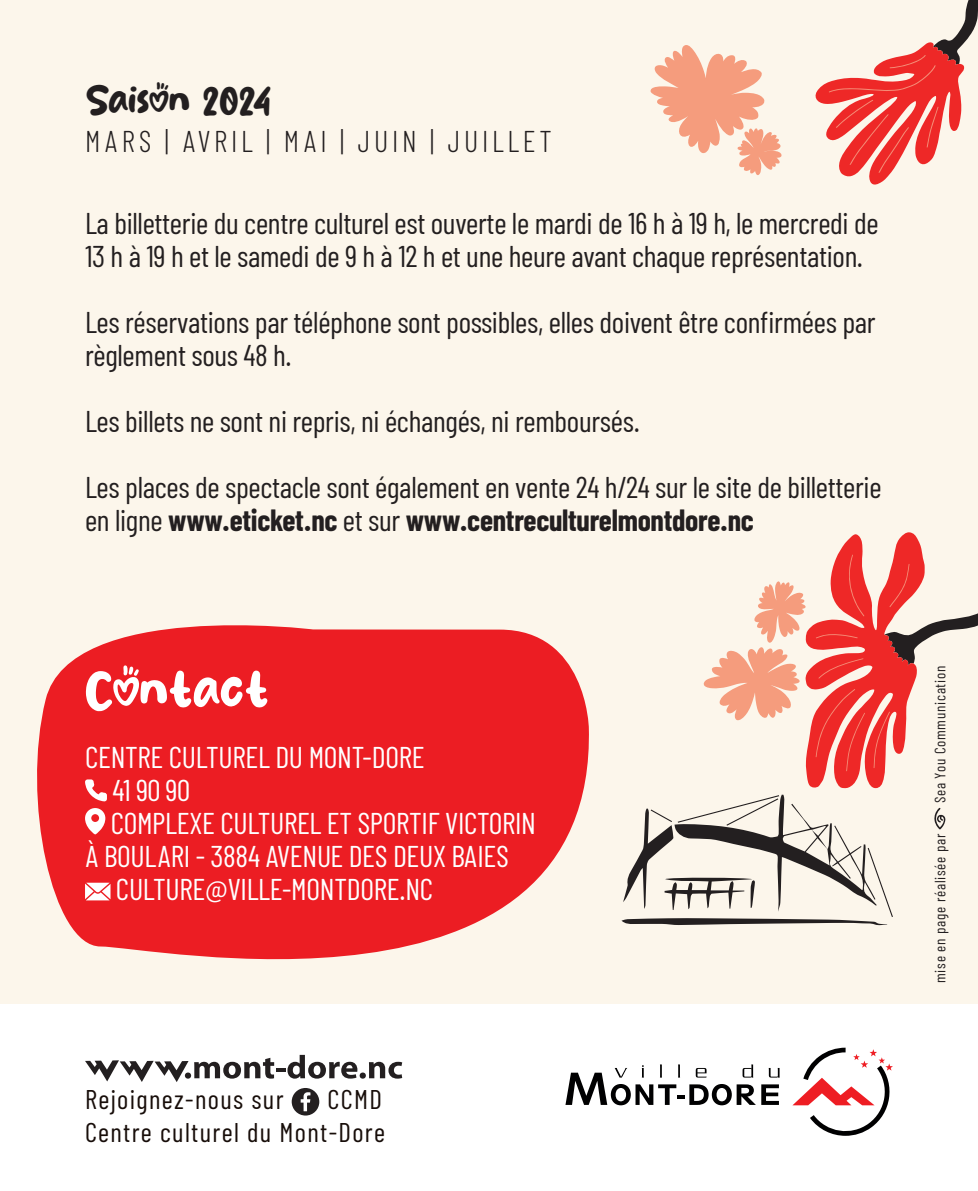
<style>
.page{position:relative;width:978px;height:1191px;background:#fff}
.page>*{position:absolute;margin:0;border:0;box-sizing:border-box;transform-origin:0 0}
.t1{font:57px "Huglove";color:#fff}
.t2{font:42px "Huglove";color:#231f20}
.t3{font:30px/33px "Barlow Condensed";letter-spacing:-.01em;color:#231f20}
.t4{font:30px "Barlow Condensed";letter-spacing:-.01em;color:#fff}
.t5{font:300 30px "Barlow Condensed";letter-spacing:.125em;color:#231f20}
.t6{font:27px/32.4px "Barlow Condensed";letter-spacing:.05em;color:#170d09;text-align:right}
.t7{font:15px "Barlow Condensed";letter-spacing:.05em;color:#231f20}
.s1{font-weight:700}
</style>
<div class="page">
<div style="left:0;top:0;width:978px;height:1003px;background:#fcf6eb"></div>
<svg style="left:21px;top:625px;width:576px;height:379px;fill:#ec1d23"></svg>
<svg style="left:85px;top:1054px;width:317px;height:28px"></svg>
<svg style="left:292px;top:1088px;width:27px;height:27px"></svg>
<svg style="left:85px;top:779px;width:22px;height:22px"></svg>
<svg style="left:85px;top:808px;width:20px;height:26px"></svg>
<svg style="left:85px;top:882px;width:26px;height:18px"></svg>
<svg style="left:621px;top:918px;width:266px;height:7px"></svg>
<svg style="left:868px;top:848px;width:25px;height:69px"></svg>
<svg style="left:815px;top:0;width:163px;height:185px"></svg>
<svg style="left:623px;top:532px;width:355px;height:379px"></svg>
<svg style="left:650px;top:45px;width:132px;height:130px"></svg>
<svg style="left:792px;top:1047px;width:101px;height:89px"></svg>
<svg style="left:565px;top:1064px;width:215px;height:41px"></svg>
<h2 class="t2" style="left:85px;top:82px;width:187px">Saison 2024</h2>
<p class="t5" style="left:85px;top:123px;width:468px">MARS | AVRIL | MAI | JUIN | JUILLET</p>
<p class="t3" style="left:85px;top:206px;width:795px">La billetterie du centre culturel est ouverte le mardi de 16 h à 19 h, le mercredi de<br>13 h à 19 h et le samedi de 9 h à 12 h et une heure avant chaque représentation.</p>
<p class="t3" style="left:85px;top:305px;width:792px">Les réservations par téléphone sont possibles, elles doivent être confirmées par règlement sous 48 h.</p>
<p class="t3" style="left:85px;top:404px;width:556px">Les billets ne sont ni repris, ni échangés, ni remboursés.</p>
<p class="t3" style="left:85px;top:470px;width:798px">Les places de spectacle sont également en vente 24 h/24 sur le site de billetterie en ligne <span class="s1">www.eticket.nc</span> et sur <span class="s1">www.centreculturelmontdore.nc</span></p>
<h1 class="t1" style="left:85px;top:665px;width:185px">Contact</h1>
<p class="t4" style="left:85px;top:739px;width:341px">CENTRE CULTUREL DU MONT-DORE</p>
<p class="t4" style="left:112px;top:772px;width:79px">41 90 90</p>
<p class="t4" style="left:111px;top:805px;width:427px">COMPLEXE CULTUREL ET SPORTIF VICTORIN</p>
<p class="t4" style="left:85px;top:838px;width:425px">À BOULARI - 3884 AVENUE DES DEUX BAIES</p>
<p class="t4" style="left:116px;top:871px;width:319px">CULTURE@VILLE-MONTDORE.NC</p>
<p class="t6" style="left:85px;top:1082px;width:302px">CCMD<br>Centre culturel du Mont-Dore</p>
<p class="t6" style="left:85px;top:1082px;width:200px">Rejoignez-nous sur</p>
<p class="t7" style="left:931px;top:803px;width:139px;rotate:-90deg">Sea You Communication</p>
<p class="t7" style="left:931px;top:983px;width:151px;rotate:-90deg">mise en page réalisée par</p>
</div>
